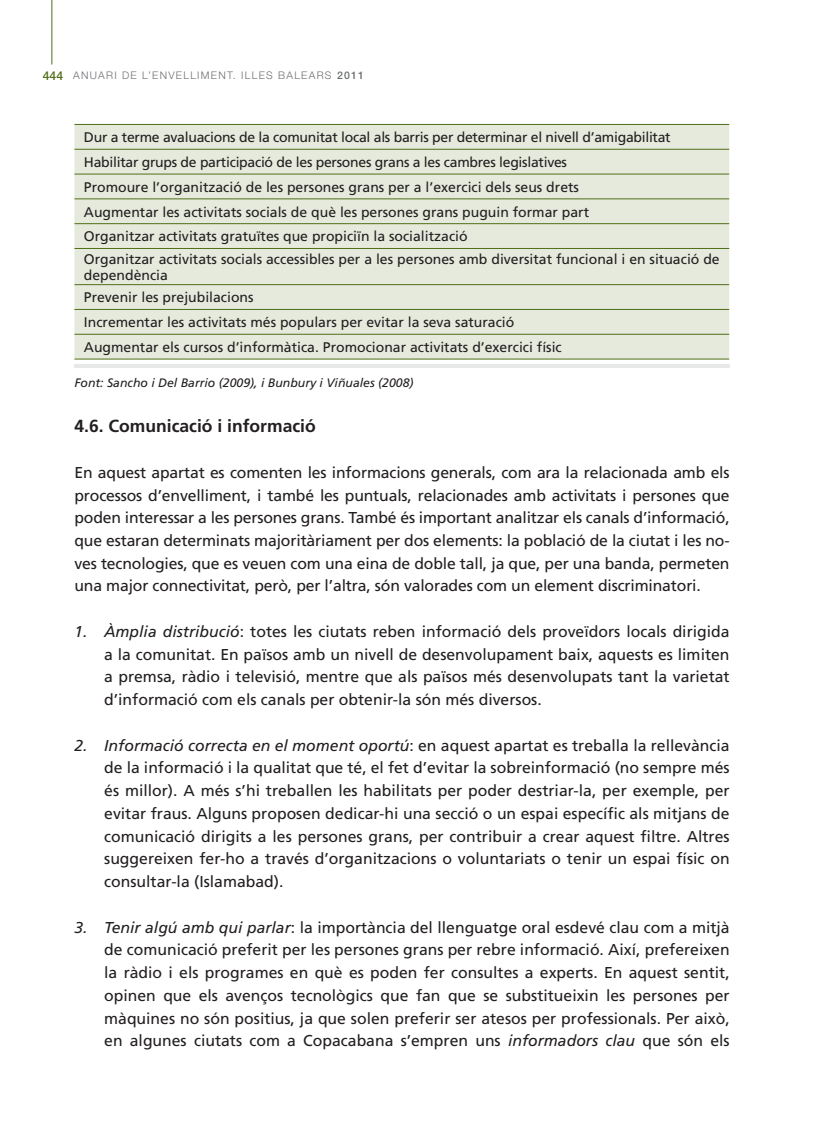
<style>
.page{position:relative;width:819px;height:1141px;background:#fff}
.page>*{position:absolute;margin:0;border:0;box-sizing:border-box;transform-origin:0 0}
.t1{font:700 17.5px "Frutiger LT Std";color:#231f20}
.t2{font:15.75px/22.8px "Frutiger LT Std";color:#231f20;text-align:justify}
.t3{font:14px/24.8px "Frutiger LT Std";color:#231f20}
.t4{font:italic 12.25px "Frutiger LT Std";color:#231f20}
.t5{font:300 10.5px "Helvetica Neue LT Std";letter-spacing:.12em;color:#6d6f71}
.s1{font-weight:500;font-size:12.25px;color:#506f18}
.s2{font-weight:500}
.s3{font-style:italic}
</style>
<div class="page">
<hr style="left:52px;top:0;width:1px;height:64px;background:#506f18">
<div style="left:74px;top:125px;width:655px;height:234px;background:#e5eadc"></div>
<hr style="left:74px;top:124px;width:655px;height:1px;background:#506f18">
<hr style="left:74px;top:149px;width:655px;height:1px;background:#506f18">
<hr style="left:74px;top:174px;width:655px;height:1px;background:#506f18">
<hr style="left:74px;top:198px;width:655px;height:1px;background:#506f18">
<hr style="left:74px;top:223px;width:655px;height:1px;background:#506f18">
<hr style="left:74px;top:248px;width:655px;height:1px;background:#506f18">
<hr style="left:74px;top:284px;width:655px;height:1px;background:#506f18">
<hr style="left:74px;top:309px;width:655px;height:1px;background:#506f18">
<hr style="left:74px;top:334px;width:655px;height:1px;background:#506f18">
<hr style="left:74px;top:359px;width:655px;height:1px;background:#506f18">
<hr style="left:74px;top:364px;width:655px;height:4px;background:#e7e8e8">
<p class="t5" style="left:43px;top:69px;width:323px"><span class="s1">444</span> ANUARI DE L’ENVELLIMENT. ILLES BALEARS <span class="s2">2011</span></p>
<p class="t3" style="left:84px;top:125px;width:588px">Dur a terme avaluacions de la comunitat local als barris per determinar el nivell d’amigabilitat Habilitar grups de participació de les persones grans a les cambres legislatives<br>Promoure l’organització de les persones grans per a l’exercici dels seus drets<br>Augmentar les activitats socials de què les persones grans puguin formar part<br>Organitzar activitats gratuïtes que propiciïn la socialització</p>
<p class="t3" style="left:84px;top:251px;width:637px;line-height:15.8px">Organitzar activitats socials accessibles per a les persones amb diversitat funcional i en situació de dependència</p>
<p class="t3" style="left:84px;top:285px;width:479px">Prevenir les prejubilacions<br>Incrementar les activitats més populars per evitar la seva saturació<br>Augmentar els cursos d’informàtica. Promocionar activitats d’exercici físic</p>
<p class="t4" style="left:74px;top:375px;width:341px">Font: Sancho i Del Barrio (2009), i Bunbury i Viñuales (2008)</p>
<p class="t1" style="left:74px;top:416px;width:243px">4.6. Comunicació i informació</p>
<p class="t2" style="left:74px;top:461px;width:656px">En aquest apartat es comenten les informacions generals, com ara la relacionada amb els processos d’envelliment, i també les puntuals, relacionades amb activitats i persones que poden interessar a les persones grans. També és important analitzar els canals d’informació, que estaran determinats majoritàriament per dos elements: la població de la ciutat i les no&shy;ves tecnologies, que es veuen com una eina de doble tall, ja que, per una banda, permeten una major connectivitat, però, per l’altra, són valorades com un element discriminatori.</p>
<p class="t2" style="left:104px;top:620px;width:627px;text-indent:-30px"><span class="s3">1. Àmplia distribució</span>: totes les ciutats reben informació dels proveïdors locals dirigida a la comunitat. En països amb un nivell de desenvolupament baix, aquests es limiten a premsa, ràdio i televisió, mentre que als països més desenvolupats tant la varietat d’informació com els canals per obtenir-la són més diversos.</p>
<p class="t2" style="left:104px;top:734px;width:627px;text-indent:-30px"><span class="s3">2. Informació correcta en el moment oportú</span>: en aquest apartat es treballa la rellevància de la informació i la qualitat que té, el fet d’evitar la sobreinformació (no sempre més és millor). A més s’hi treballen les habilitats per poder destriar-la, per exemple, per evitar fraus. Alguns proposen dedicar-hi una secció o un espai específic als mitjans de comunicació dirigits a les persones grans, per contribuir a crear aquest filtre. Altres suggereixen fer-ho a través d’organitzacions o voluntariats o tenir un espai físic on consultar-la (Islamabad).</p>
<p class="t2" style="left:104px;top:916px;width:627px;text-indent:-30px"><span class="s3">3. Tenir algú amb qui parlar</span>: la importància del llenguatge oral esdevé clau com a mitjà de comunicació preferit per les persones grans per rebre informació. Així, prefereixen la ràdio i els programes en què es poden fer consultes a experts. En aquest sentit, opinen que els avenços tecnològics que fan que se substitueixin les persones per màquines no són positius, ja que solen preferir ser atesos per professionals. Per això, en algunes ciutats com a Copacabana s’empren uns <span class="s3">informadors clau</span> que són els</p>
</div>
